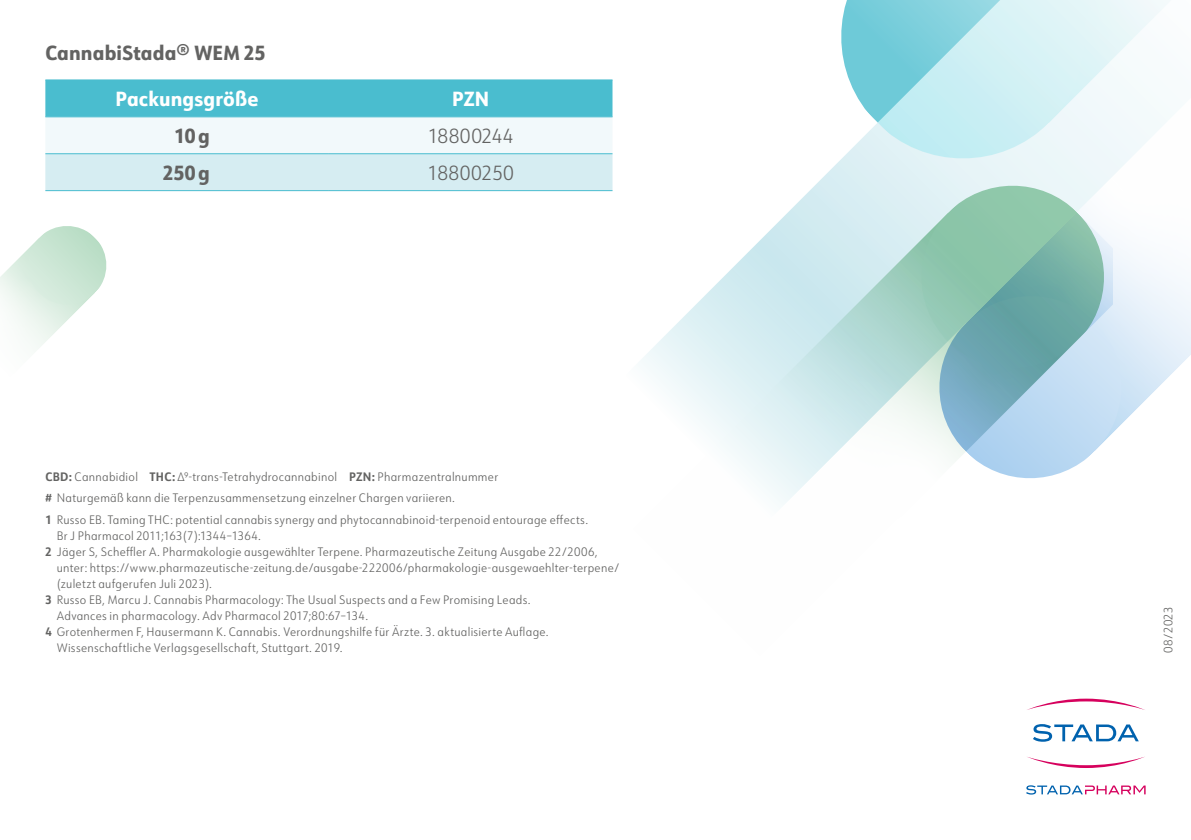
<style>
.page{position:relative;width:1191px;height:840px;background:#fff}
.page>*{position:absolute;margin:0;border:0;box-sizing:border-box;transform-origin:0 0}
.t1{font:800 20px "URW Form Semi Cond";letter-spacing:.005em;color:#636362}
.t2{font:800 20px "URW Form Semi Cond";letter-spacing:.01em;color:#fff}
.t3{font:300 20px "URW Form Semi Cond";letter-spacing:.02em;color:#636362}
.t4{font:300 12px/16px "URW Form Semi Cond";letter-spacing:.025em;color:#636362}
.s1{font-weight:700}
</style>
<div class="page">
<svg style="left:0;top:226px;width:107px;height:122px"></svg>
<svg style="left:505px;top:79px;width:686px;height:426px"></svg>
<svg style="left:1096px;top:0;width:95px;height:123px"></svg>
<svg style="left:829px;top:0;width:267px;height:170px;background:#c2e9ef"></svg>
<svg style="left:1026px;top:785px;width:119px;height:9px"></svg>
<svg style="left:1029px;top:698px;width:114px;height:11px"></svg>
<svg style="left:1027px;top:756px;width:118px;height:11px"></svg>
<svg style="left:1033px;top:724px;width:105px;height:17px"></svg>
<svg style="left:45px;top:80px;width:567px;height:110px"></svg>
<hr style="left:45px;top:79px;width:284px;height:1px;background:#4abdcf">
<hr style="left:329px;top:79px;width:283px;height:1px;background:#4abdcf">
<hr style="left:45px;top:116px;width:284px;height:1px;background:#4abdcf">
<hr style="left:329px;top:116px;width:283px;height:1px;background:#4abdcf">
<hr style="left:45px;top:153px;width:284px;height:1px;background:#4abdcf">
<hr style="left:45px;top:190px;width:284px;height:1px;background:#4abdcf">
<hr style="left:329px;top:153px;width:283px;height:1px;background:#4abdcf">
<hr style="left:329px;top:190px;width:283px;height:1px;background:#4abdcf">
<p class="t1" style="left:45px;top:38px;width:222px">CannabiStada® WEM 25</p>
<p class="t2" style="left:116px;top:85px;width:145px">Packungsgröße</p>
<p class="t2" style="left:452px;top:85px;width:38px">PZN</p>
<p class="t1" style="left:175px;top:122px;width:37px">10 g</p>
<p class="t3" style="left:428px;top:122px;width:87px">18800244</p>
<p class="t1" style="left:163px;top:158px;width:48px">250 g</p>
<p class="t3" style="left:427px;top:159px;width:88px">18800250</p>
<p class="t4" style="left:45px;top:467px;width:454px"><span class="s1">CBD:</span> Cannabidiol <span class="s1">THC:</span> Δ9-trans-Tetrahydrocannabinol <span class="s1">PZN:</span> Pharmazentralnummer</p>
<p class="t4" style="left:45px;top:489px;width:411px"><span class="s1">#</span> Naturgemäß kann die Terpenzusammensetzung einzelner Chargen variieren.</p>
<p class="t4" style="left:57px;top:511px;width:533px;text-indent:-11px"><span class="s1">1</span> Russo EB. Taming THC: potential cannabis synergy and phytocannabinoid-terpenoid entourage effects.<br>Br J Pharmacol 2011;163(7):1344–1364.</p>
<p class="t4" style="left:57px;top:543px;width:564px;text-indent:-11px"><span class="s1">2</span> Jäger S, Scheffler A. Pharmakologie ausgewählter Terpene. Pharmazeutische Zeitung Ausgabe 22/2006, unter: https://www.pharmazeutische-zeitung.de/ausgabe-222006/pharmakologie-ausgewaehlter-terpene/ (zuletzt aufgerufen Juli 2023).</p>
<p class="t4" style="left:57px;top:591px;width:475px;text-indent:-11px"><span class="s1">3</span> Russo EB, Marcu J. Cannabis Pharmacology: The Usual Suspects and a Few Promising Leads.<br>Advances in pharmacology. Adv Pharmacol 2017;80:67–134.</p>
<p class="t4" style="left:57px;top:623px;width:493px;text-indent:-11px"><span class="s1">4</span> Grotenhermen F, Hausermann K. Cannabis. Verordnungshilfe für Ärzte. 3. aktualisierte Auflage.<br>Wissenschaftliche Verlagsgesellschaft, Stuttgart. 2019.</p>
<p class="t4" style="left:1160px;top:652px;width:48px;rotate:-90deg">08/2023</p>
</div>
